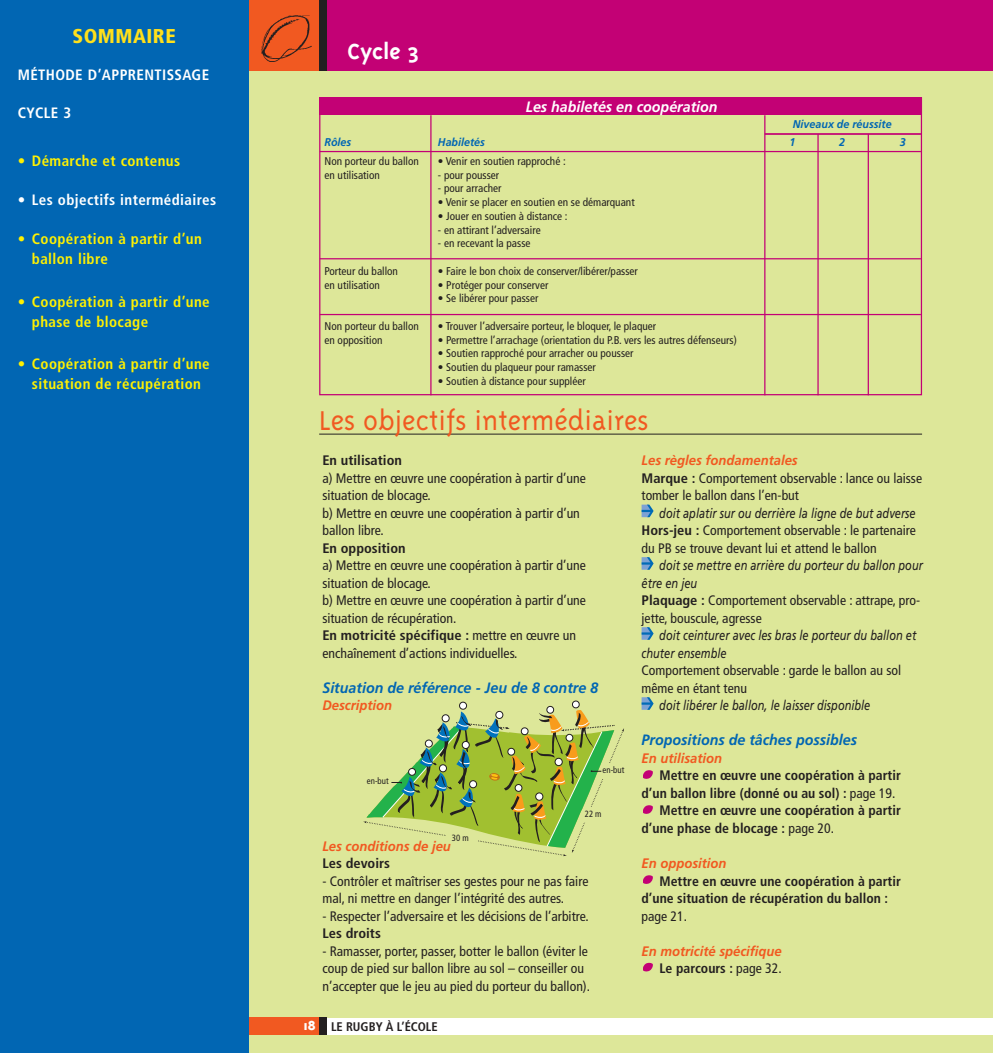
<style>
.page{position:relative;width:993px;height:1053px;background:#fff}
.page>*{position:absolute;margin:0;border:0;box-sizing:border-box;transform-origin:0 0}
.t1{font:300 31.25px "Triplex";color:#f15921}
.t2{font:700 25px "Triplex";color:#fff}
.t3{font:900 condensed 20px "Frutiger";letter-spacing:.025em;color:#ffe01b}
.t4{font:700 condensed 15px/20px "Frutiger";letter-spacing:.025em;color:#fff101}
.t5{font:italic 700 15px "Frutiger";color:#0166b3;scale:.95 1}
.t6{font:700 condensed 15px "Frutiger";letter-spacing:.025em;color:#fff}
.t7{font:italic 700 15px "Frutiger";color:#fff;scale:.95 1}
.t8{font:condensed 13.75px/17.5px "Frutiger";color:#231f20}
.t9{font:700 condensed 13.75px/17.5px "Frutiger";color:#231f20}
.t10{font:italic 13.75px/17.5px "Frutiger";color:#231f20;scale:.8 1}
.t11{font:italic 700 13.75px/17.5px "Frutiger";color:#f15921;text-align:right;scale:.95 1}
.t12{font:700 condensed 13.75px "Frutiger";color:#231f20;scale:1.05 1}
.t13{font:700 condensed 12.5px "Frutiger";color:#231f20}
.t14{font:condensed 11.25px "Frutiger";color:#231f20}
.t15{font:italic 700 11.25px "Frutiger";color:#0166b3;scale:.95 1}
.t16{font:condensed 9.12px "Frutiger";color:#231f20;scale:.96 1}
.s1{font-weight:700}
.s2{font-weight:700;font-style:italic;font-stretch:normal;color:#f15921}
.s3{font-style:italic;font-stretch:normal}
.s4{font-weight:400}
.s5{font-style:normal;font-stretch:condensed;color:#231f20}
.s6{font-weight:400;font-style:normal;font-stretch:condensed;color:#231f20}
.s7{font-family:"Triplex";font-weight:800;font-stretch:normal;font-size:15px;color:#fff}
</style>
<div class="page">
<div style="left:248px;top:70px;width:744px;height:947px;background:#dde799"></div>
<div style="left:248px;top:0;width:744px;height:71px;background:#c30175"></div>
<div style="left:248px;top:0;width:71px;height:71px;background:#f15921"></div>
<img style="left:261px;top:15px;width:51px;height:47px">
<div style="left:319px;top:0;width:7px;height:71px;background:#231f20"></div>
<hr style="left:319px;top:434px;width:602px;height:1px;background:#231f20">
<svg style="left:641px;top:504px;width:12px;height:13px"></svg>
<svg style="left:641px;top:557px;width:12px;height:12px"></svg>
<svg style="left:641px;top:627px;width:12px;height:12px"></svg>
<svg style="left:641px;top:697px;width:12px;height:12px"></svg>
<svg style="left:643px;top:770px;width:9px;height:8px"></svg>
<svg style="left:643px;top:805px;width:9px;height:8px"></svg>
<svg style="left:643px;top:875px;width:9px;height:8px"></svg>
<svg style="left:643px;top:962px;width:9px;height:9px"></svg>
<div style="left:248px;top:1017px;width:74px;height:18px;background:#f15921"></div>
<div style="left:319px;top:1017px;width:7px;height:18px;background:#231f20"></div>
<div style="left:248px;top:1035px;width:744px;height:17px;background:#dde799"></div>
<div style="left:319px;top:97px;width:602px;height:18px;background:#c30175"></div>
<hr style="left:430px;top:115px;width:1px;height:280px;background:#c30175">
<hr style="left:764px;top:115px;width:1px;height:280px;background:#c30175">
<hr style="left:817px;top:134px;width:1px;height:261px;background:#c30175">
<hr style="left:867px;top:134px;width:1px;height:261px;background:#c30175">
<hr style="left:319px;top:151px;width:601px;height:1px;background:#c30175">
<hr style="left:319px;top:258px;width:601px;height:1px;background:#c30175">
<hr style="left:319px;top:314px;width:601px;height:1px;background:#c30175">
<hr style="left:764px;top:133px;width:156px;height:2px;background:#c30175">
<svg style="left:363px;top:700px;width:261px;height:156px"></svg>
<div style="left:515px;top:784px;width:7px;height:7px;background:#fff;border-radius:50%"></div>
<div style="left:514px;top:784px;width:8px;height:7px;border:1px solid #231f20;border-radius:50%"></div>
<svg style="left:510px;top:795px;width:9px;height:15px"></svg>
<svg style="left:408px;top:768px;width:7px;height:7px"></svg>
<div style="left:408px;top:767px;width:8px;height:8px;border:1px solid #231f20;border-radius:3px"></div>
<div style="left:0;top:0;width:248px;height:1052px;background:#0166b3"></div>
<h3 class="t3" style="left:72px;top:24px;width:105px">SOMMAIRE</h3>
<p class="t6" style="left:18px;top:66px;width:193px">MÉTHODE D’APPRENTISSAGE</p>
<p class="t6" style="left:18px;top:104px;width:55px">CYCLE 3</p>
<p class="t4" style="left:18px;top:151px;width:164px">• Démarche et contenus</p>
<p class="t6" style="left:18px;top:191px;width:200px">• Les objectifs intermédiaires</p>
<p class="t4" style="left:32px;top:229px;width:171px;text-indent:-14px">• Coopération à partir d’un ballon libre</p>
<p class="t4" style="left:32px;top:291px;width:179px;text-indent:-14px">• Coopération à partir d’une phase de blocage</p>
<p class="t4" style="left:18px;top:354px;width:193px;text-align:center">• Coopération à partir d’une situation de récupération</p>
<h2 class="t2" style="left:347px;top:37px;width:73px">Cycle 3</h2>
<p class="t7" style="left:525px;top:98px;width:203px">Les habiletés en coopération</p>
<p class="t15" style="left:792px;top:117px;width:105px">Niveaux de réussite</p>
<p class="t15" style="left:324px;top:136px;width:30px">Rôles</p>
<p class="t15" style="left:438px;top:136px;width:51px">Habiletés</p>
<p class="t15" style="left:789px;top:136px;width:8px">1</p>
<p class="t15" style="left:839px;top:136px;width:8px">2</p>
<p class="t15" style="left:899px;top:136px;width:8px">3</p>
<p class="t14" style="left:324px;top:154px;width:96px">Non porteur du ballon</p>
<p class="t14" style="left:438px;top:154px;width:129px">• Venir en soutien rapproché :</p>
<p class="t14" style="left:324px;top:168px;width:57px">en utilisation</p>
<p class="t14" style="left:438px;top:168px;width:63px">- pour pousser</p>
<p class="t14" style="left:438px;top:182px;width:65px">- pour arracher</p>
<p class="t14" style="left:438px;top:196px;width:198px">• Venir se placer en soutien en se démarquant</p>
<p class="t14" style="left:438px;top:209px;width:131px">• Jouer en soutien à distance :</p>
<p class="t14" style="left:438px;top:223px;width:104px">- en attirant l’adversaire</p>
<p class="t14" style="left:438px;top:237px;width:94px">- en recevant la passe</p>
<p class="t14" style="left:324px;top:264px;width:75px">Porteur du ballon</p>
<p class="t14" style="left:438px;top:264px;width:201px">• Faire le bon choix de conserver/libérer/passer</p>
<p class="t14" style="left:324px;top:278px;width:57px">en utilisation</p>
<p class="t14" style="left:438px;top:278px;width:112px">• Protéger pour conserver</p>
<p class="t14" style="left:438px;top:292px;width:102px">• Se libérer pour passer</p>
<p class="t14" style="left:324px;top:319px;width:96px">Non porteur du ballon</p>
<p class="t14" style="left:438px;top:319px;width:220px">• Trouver l’adversaire porteur, le bloquer, le plaquer</p>
<p class="t14" style="left:324px;top:333px;width:60px">en opposition</p>
<p class="t14" style="left:438px;top:333px;width:300px">• Permettre l’arrachage (orientation du P.B. vers les autres défenseurs)</p>
<p class="t14" style="left:438px;top:347px;width:197px">• Soutien rapproché pour arracher ou pousser</p>
<p class="t14" style="left:438px;top:360px;width:159px">• Soutien du plaqueur pour ramasser</p>
<p class="t14" style="left:438px;top:374px;width:149px">• Soutien à distance pour suppléer</p>
<h1 class="t1" style="left:319px;top:403px;width:331px">Les objectifs intermédiaires</h1>
<p class="t12" style="left:322px;top:452px;width:77px">En utilisation</p>
<p class="t8" style="left:322px;top:469px;width:265px">a) Mettre en œuvre une coopération à partir d’une situation de blocage.<br>b) Mettre en œuvre une coopération à partir d’un ballon libre.</p>
<p class="t12" style="left:322px;top:540px;width:81px">En opposition</p>
<p class="t8" style="left:322px;top:557px;width:265px">a) Mettre en œuvre une coopération à partir d’une situation de blocage.<br>b) Mettre en œuvre une coopération à partir d’une situation de récupération.<br><span class="s1">En motricité spécifique :</span> mettre en œuvre un enchaînement d’actions individuelles.</p>
<p class="t5" style="left:322px;top:678px;width:292px">Situation de référence - Jeu de 8 contre 8</p>
<p class="t11" style="left:322px;top:696px;width:75px">Description</p>
<p class="t8" style="left:641px;top:452px;width:282px"><span class="s2">Les règles fondamentales<br></span><span class="s1">Marque :</span> Comportement observable : lance ou laisse tomber le ballon dans l’en-but</p>
<p class="t8" style="left:641px;top:504px;width:276px;text-align:justify;text-indent:18px"><span class="s3">doit aplatir sur ou derrière la ligne de but adverse </span><span class="s1">Hors-jeu :</span> Comportement observable : le partenaire du PB se trouve devant lui et attend le ballon</p>
<p class="t8" style="left:641px;top:557px;width:283px;text-indent:18px"><span class="s3">doit se mettre en arrière du porteur du ballon pour être en jeu<br></span><span class="s1">Plaquage :</span> Comportement observable : attrape, pro&shy;jette, bouscule, agresse</p>
<p class="t10" style="left:641px;top:626px;width:345px;text-indent:18px">doit ceinturer avec les bras le porteur du ballon et chuter ensemble</p>
<p class="t8" style="left:641px;top:662px;width:261px">Comportement observable : garde le ballon au sol même en étant tenu</p>
<p class="t10" style="left:659px;top:696px;width:265px">doit libérer le ballon, le laisser disponible</p>
<p class="t5" style="left:641px;top:731px;width:228px">Propositions de tâches possibles</p>
<p class="t11" style="left:641px;top:749px;width:86px">En utilisation</p>
<p class="t9" style="left:659px;top:767px;width:243px">Mettre en œuvre une coopération à partir</p>
<p class="t9" style="left:641px;top:784px;width:255px">d’un ballon libre (donné ou au sol) : <span class="s4">page 19.</span></p>
<p class="t9" style="left:659px;top:802px;width:243px">Mettre en œuvre une coopération à partir</p>
<p class="t9" style="left:641px;top:819px;width:194px">d’une phase de blocage : <span class="s4">page 20.</span></p>
<p class="t11" style="left:641px;top:854px;width:91px">En opposition</p>
<p class="t9" style="left:641px;top:872px;width:261px;text-indent:18px">Mettre en œuvre une coopération à partir d’une situation de récupération du ballon :</p>
<p class="t8" style="left:641px;top:907px;width:47px">page 21.</p>
<p class="t11" style="left:641px;top:941px;width:149px">En motricité spécifique<br><span class="s5">Le parcours :</span> <span class="s6">page 32.</span></p>
<p class="t16" style="left:602px;top:764px;width:24px">en-but</p>
<p class="t16" style="left:367px;top:775px;width:24px">en-but</p>
<p class="t16" style="left:584px;top:808px;width:19px">22 m</p>
<p class="t16" style="left:452px;top:832px;width:19px">30 m</p>
<p class="t11" style="left:322px;top:836px;width:137px">Les conditions de jeu</p>
<p class="t12" style="left:322px;top:855px;width:66px">Les devoirs</p>
<p class="t8" style="left:322px;top:872px;width:267px">- Contrôler et maîtriser ses gestes pour ne pas faire mal, ni mettre en danger l’intégrité des autres.</p>
<p class="t8" style="left:322px;top:907px;width:268px">- Respecter l’adversaire et les décisions de l’arbitre.</p>
<p class="t12" style="left:322px;top:925px;width:57px">Les droits</p>
<p class="t8" style="left:322px;top:942px;width:269px">- Ramasser, porter, passer, botter le ballon (éviter le coup de pied sur ballon libre au sol – conseiller ou n’accepter que le jeu au pied du porteur du ballon).</p>
<p class="t13" style="left:303px;top:1019px;width:136px"><span class="s7">18</span> LE RUGBY À L’ÉCOLE</p>
</div>
